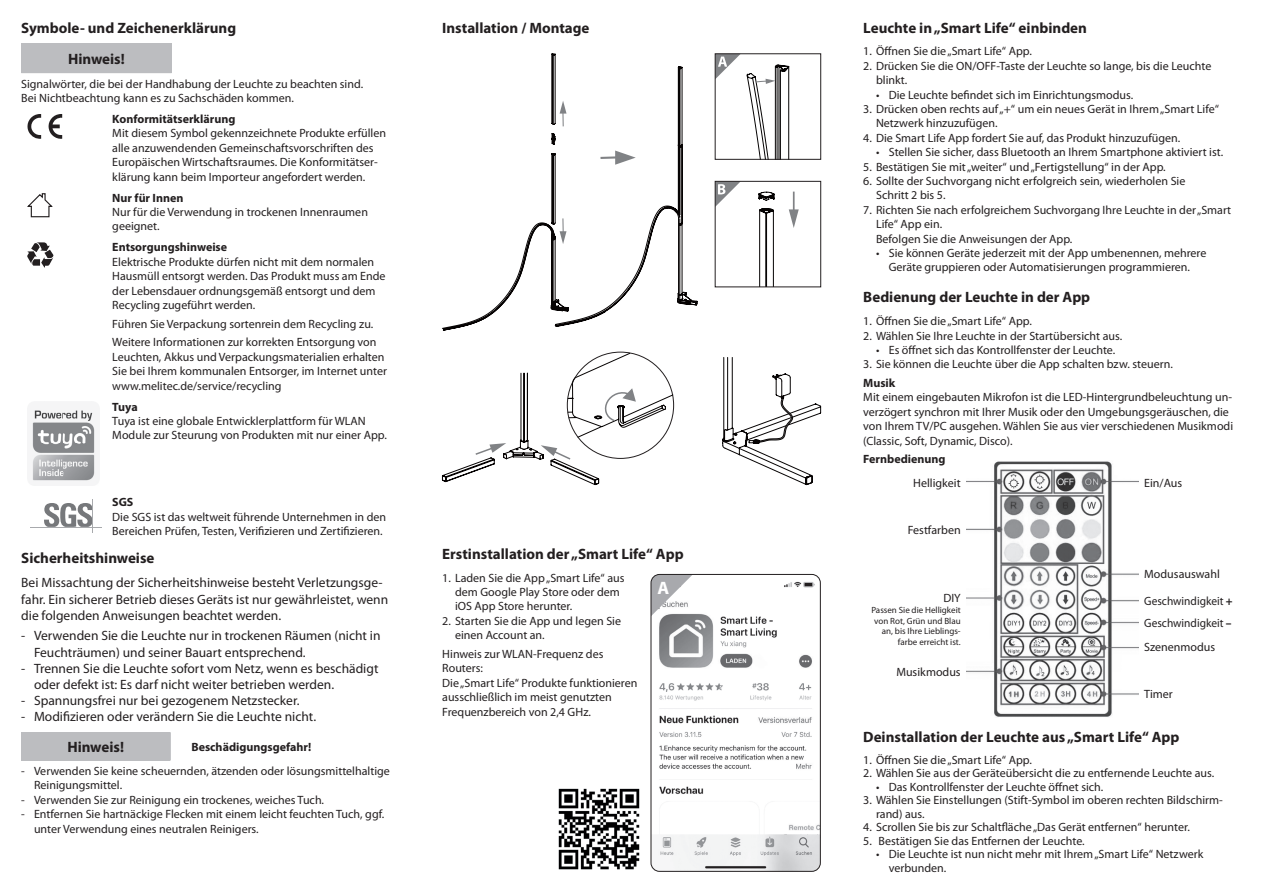
<style>
.page{position:relative;width:1263px;height:893px;background:#fff}
.page>*{position:absolute;margin:0;border:0;box-sizing:border-box;transform-origin:0 0}
.t1{font:700 18px "Myriad Pro";color:#fff}
.t2{font:700 15px/31.3px "Myriad Pro";color:#231f20}
.t3{font:13.5px/16.2px "Myriad Pro";color:#231f20}
.t4{font:12px/14.4px "Myriad Pro";color:#231f20}
.t5{font:700 12px "Myriad Pro";color:#231f20}
.t6{font:12px/21.9px "Myriad Pro";color:#231f20;scale:.95 1}
.t7{font:9px/10.8px "Myriad Pro";color:#231f20;text-align:right}
.s1{font-weight:700}
</style>
<div class="page">
<div style="left:21px;top:43px;width:151px;height:30px;background:#bcbdc0"></div>
<svg style="left:27px;top:114px;width:35px;height:25px"></svg>
<svg style="left:27px;top:193px;width:25px;height:25px"></svg>
<svg style="left:27px;top:242px;width:26px;height:26px"></svg>
<img style="left:28px;top:406px;width:71px;height:79px">
<svg style="left:44px;top:503px;width:48px;height:24px"></svg>
<hr style="left:31px;top:527px;width:70px;height:1px;background:#a8aaad">
<hr style="left:92px;top:499px;width:1px;height:34px;background:#a8aaad">
<div style="left:21px;top:732px;width:149px;height:28px;background:#bcbdc0"></div>
<hr style="left:169px;top:732px;width:2px;height:28px;background:#bcbdc0">
<img style="left:558px;top:788px;width:82px;height:82px">
<img style="left:659px;top:574px;width:161px;height:256px">
<img style="left:651px;top:834px;width:168px;height:37px">
<svg style="left:651px;top:574px;width:42px;height:43px"></svg>
<div style="left:651px;top:574px;width:170px;height:298px;border:1px solid #231f20;border-radius:9px"></div>
<svg style="left:747px;top:65px;width:42px;height:93px"></svg>
<div style="left:715px;top:53px;width:106px;height:107px;border:1px solid #231f20"></div>
<svg style="left:758px;top:192px;width:17px;height:93px"></svg>
<hr style="left:793px;top:192px;width:2px;height:21px;background:#808285">
<svg style="left:789px;top:209px;width:10px;height:19px"></svg>
<div style="left:715px;top:181px;width:106px;height:106px;border:1px solid #231f20"></div>
<svg style="left:715px;top:54px;width:26px;height:25px"></svg>
<svg style="left:715px;top:181px;width:26px;height:26px"></svg>
<svg style="left:442px;top:54px;width:256px;height:431px"></svg>
<svg style="left:722px;top:357px;width:99px;height:128px"></svg>
<img style="left:966px;top:461px;width:173px;height:256px">
<p class="t2" style="left:68px;top:12px;width:170px;text-indent:-47px">Symbole- und Zeichenerklärung<br>Hinweis!</p>
<p class="t4" style="left:21px;top:77px;width:343px">Signalwörter, die bei der Handhabung der Leuchte zu beachten sind.<br>Bei Nichtbeachtung kann es zu Sachschäden kommen.</p>
<p class="t5" style="left:112px;top:112px;width:125px">Konformitätserklärung</p>
<p class="t4" style="left:112px;top:126px;width:275px">Mit diesem Symbol gekennzeichnete Produkte erfüllen alle anzuwendenden Gemeinschaftsvorschriften des Europäischen Wirtschaftsraumes. Die Konformitätser&shy;klärung kann beim Importeur angefordert werden.</p>
<p class="t5" style="left:112px;top:191px;width:73px">Nur für Innen</p>
<p class="t4" style="left:112px;top:205px;width:257px">Nur für die Verwendung in trockenen Innenraumen geeignet.</p>
<p class="t5" style="left:112px;top:241px;width:116px">Entsorgungshinweise</p>
<p class="t4" style="left:112px;top:255px;width:275px">Elektrische Produkte dürfen nicht mit dem normalen Hausmüll entsorgt werden. Das Produkt muss am Ende der Lebensdauer ordnungsgemäß entsorgt und dem Recycling zugeführt werden.</p>
<p class="t4" style="left:112px;top:315px;width:266px;line-height:18.6px">Führen Sie Verpackung sortenrein dem Recycling zu.<br>Weitere Informationen zur korrekten Entsorgung von</p>
<p class="t4" style="left:112px;top:350px;width:276px">Leuchten, Akkus und Verpackungsmaterialien erhalten<br>Sie bei Ihrem kommunalen Entsorger, im Internet unter www.melitec.de/service/recycling</p>
<p class="t5" style="left:112px;top:400px;width:27px">Tuya</p>
<p class="t4" style="left:112px;top:414px;width:276px">Tuya ist eine globale Entwicklerplattform für WLAN<br>Module zur Steurung von Produkten mit nur einer App.</p>
<p class="t5" style="left:112px;top:495px;width:23px">SGS</p>
<p class="t4" style="left:112px;top:510px;width:275px">Die SGS ist das weltweit führende Unternehmen in den<br>Bereichen Prüfen, Testen, Verifizieren und Zertifizieren.</p>
<p class="t2" style="left:21px;top:542px;width:135px">Sicherheitshinweise</p>
<p class="t3" style="left:21px;top:575px;width:368px">Bei Missachtung der Sicherheitshinweise besteht Verletzungsge&shy;fahr. Ein sicherer Betrieb dieses Geräts ist nur gewährleistet, wenn die folgenden Anweisungen beachtet werden.</p>
<p class="t3" style="left:34px;top:628px;width:348px;text-indent:-13px">- Verwenden Sie die Leuchte nur in trockenen Räumen (nicht in<br>Feuchträumen) und seiner Bauart entsprechend.</p>
<p class="t3" style="left:34px;top:660px;width:346px;text-indent:-13px">- Trennen Sie die Leuchte sofort vom Netz, wenn es beschädigt oder defekt ist: Es darf nicht weiter betrieben werden.</p>
<p class="t3" style="left:21px;top:693px;width:280px">- Spannungsfrei nur bei gezogenem Netzstecker.</p>
<p class="t3" style="left:21px;top:709px;width:296px">- Modifizieren oder verändern Sie die Leuchte nicht.</p>
<p class="t2" style="left:67px;top:731px;width:58px">Hinweis!</p>
<p class="t5" style="left:191px;top:740px;width:121px">Beschädigungsgefahr!</p>
<p class="t4" style="left:34px;top:764px;width:357px;text-indent:-13px">- Verwenden Sie keine scheuernden, ätzenden oder lösungsmittelhaltige<br>Reinigungsmittel.</p>
<p class="t4" style="left:21px;top:793px;width:304px">- Verwenden Sie zur Reinigung ein trockenes, weiches Tuch.</p>
<p class="t4" style="left:34px;top:807px;width:352px;text-indent:-13px">- Entfernen Sie hartnäckige Flecken mit einem leicht feuchten Tuch, ggf. unter Verwendung eines neutralen Reinigers.</p>
<p class="t2" style="left:442px;top:12px;width:149px">Installation / Montage</p>
<p class="t2" style="left:863px;top:12px;width:225px">Leuchte in „Smart Life“ einbinden</p>
<p class="t4" style="left:863px;top:44px;width:170px">1. Öffnen Sie die „Smart Life“ App.</p>
<p class="t4" style="left:876px;top:59px;width:337px;text-indent:-13px">2. Drücken Sie die ON/OFF-Taste der Leuchte so lange, bis die Leuchte blinkt.</p>
<p class="t4" style="left:876px;top:88px;width:259px">• Die Leuchte befindet sich im Einrichtungsmodus.</p>
<p class="t4" style="left:876px;top:102px;width:344px;text-indent:-13px">3. Drücken oben rechts auf „+“ um ein neues Gerät in Ihrem „Smart Life“<br>Netzwerk hinzuzufügen.</p>
<p class="t4" style="left:863px;top:131px;width:319px">4. Die Smart Life App fordert Sie auf, das Produkt hinzuzufügen.</p>
<p class="t4" style="left:876px;top:145px;width:349px">• Stellen Sie sicher, dass Bluetooth an Ihrem Smartphone aktiviert ist.</p>
<p class="t4" style="left:863px;top:160px;width:304px">5. Bestätigen Sie mit „weiter“ und „Fertigstellung“ in der App.</p>
<p class="t4" style="left:876px;top:174px;width:311px;text-indent:-13px">6. Sollte der Suchvorgang nicht erfolgreich sein, wiederholen Sie<br>Schritt 2 bis 5.</p>
<p class="t4" style="left:876px;top:203px;width:357px;text-indent:-13px">7. Richten Sie nach erfolgreichem Suchvorgang Ihre Leuchte in der „Smart<br>Life“ App ein.<br>Befolgen Sie die Anweisungen der App.</p>
<p class="t4" style="left:876px;top:246px;width:332px;text-align:center">• Sie können Geräte jederzeit mit der App umbenennen, mehrere<br>Geräte gruppieren oder Automatisierungen programmieren.</p>
<p class="t2" style="left:863px;top:282px;width:229px">Bedienung der Leuchte in der App</p>
<p class="t4" style="left:863px;top:314px;width:170px">1. Öffnen Sie die „Smart Life“ App.</p>
<p class="t4" style="left:863px;top:328px;width:260px">2. Wählen Sie Ihre Leuchte in der Startübersicht aus.</p>
<p class="t4" style="left:876px;top:343px;width:241px">• Es öffnet sich das Kontrollfenster der Leuchte.</p>
<p class="t4" style="left:863px;top:357px;width:311px">3. Sie können die Leuchte über die App schalten bzw. steuern.</p>
<p class="t5" style="left:863px;top:376px;width:34px">Musik</p>
<p class="t4" style="left:863px;top:390px;width:371px">Mit einem eingebauten Mikrofon ist die LED-Hintergrundbeleuchtung un&shy;verzögert synchron mit Ihrer Musik oder den Umgebungsgeräuschen, die von Ihrem TV/PC ausgehen. Wählen Sie aus vier verschiedenen Musikmodi (Classic, Soft, Dynamic, Disco).</p>
<p class="t5" style="left:863px;top:452px;width:84px">Fernbedienung</p>
<p class="t2" style="left:442px;top:538px;width:243px">Erstinstallation der „Smart Life“ App</p>
<p class="t4" style="left:455px;top:571px;width:171px;text-indent:-13px">1. Laden Sie die App „Smart Life“ aus dem Google Play Store oder dem iOS App Store herunter.</p>
<p class="t4" style="left:455px;top:614px;width:168px;text-indent:-13px">2. Starten Sie die App und legen Sie einen Account an.</p>
<p class="t4" style="left:442px;top:647px;width:197px">Hinweis zur WLAN-Frequenz des<br>Routers:<br>Die „Smart Life“ Produkte funktionieren ausschließlich im meist genutzten<br>Frequenzbereich von 2,4 GHz.</p>
<h1 class="t1" style="left:657px;top:578px;width:13px">A</h1>
<p class="t4" style="left:913px;top:476px;width:49px">Helligkeit</p>
<p class="t4" style="left:908px;top:523px;width:54px">Festfarben</p>
<p class="t4" style="left:1144px;top:476px;width:40px">Ein/Aus</p>
<p class="t4" style="left:1144px;top:567px;width:77px">Modusauswahl</p>
<p class="t4" style="left:943px;top:591px;width:19px">DIY</p>
<p class="t7" style="left:871px;top:605px;width:91px">Passen Sie die Helligkeit von Rot, Grün und Blau an, bis Ihre Lieblings&shy;farbe erreicht ist.</p>
<p class="t6" style="left:1144px;top:590px;width:95px">Geschwindigkeit <span class="s1">+<br></span>Geschwindigkeit <span class="s1">–</span></p>
<p class="t4" style="left:1144px;top:640px;width:73px">Szenenmodus</p>
<p class="t4" style="left:1144px;top:687px;width:30px">Timer</p>
<p class="t4" style="left:896px;top:665px;width:66px">Musikmodus</p>
<p class="t2" style="left:863px;top:721px;width:318px">Deinstallation der Leuchte aus „Smart Life“ App</p>
<p class="t4" style="left:863px;top:753px;width:170px">1. Öffnen Sie die „Smart Life“ App.</p>
<p class="t4" style="left:863px;top:766px;width:353px">2. Wählen Sie aus der Geräteübersicht die zu entfernende Leuchte aus.</p>
<p class="t4" style="left:876px;top:780px;width:229px">• Das Kontrollfenster der Leuchte öffnet sich.</p>
<p class="t4" style="left:876px;top:794px;width:348px;line-height:13.5px;text-indent:-13px">3. Wählen Sie Einstellungen (Stift-Symbol im oberen rechten Bildschirm&shy;rand) aus.</p>
<p class="t4" style="left:863px;top:820px;width:328px">4. Scrollen Sie bis zur Schaltfläche „Das Gerät entfernen“ herunter.</p>
<p class="t4" style="left:863px;top:834px;width:223px">5. Bestätigen Sie das Entfernen der Leuchte.</p>
<p class="t4" style="left:889px;top:848px;width:316px;line-height:13.5px;text-indent:-13px">• Die Leuchte ist nun nicht mehr mit Ihrem „Smart Life“ Netzwerk verbunden.</p>
</div>
